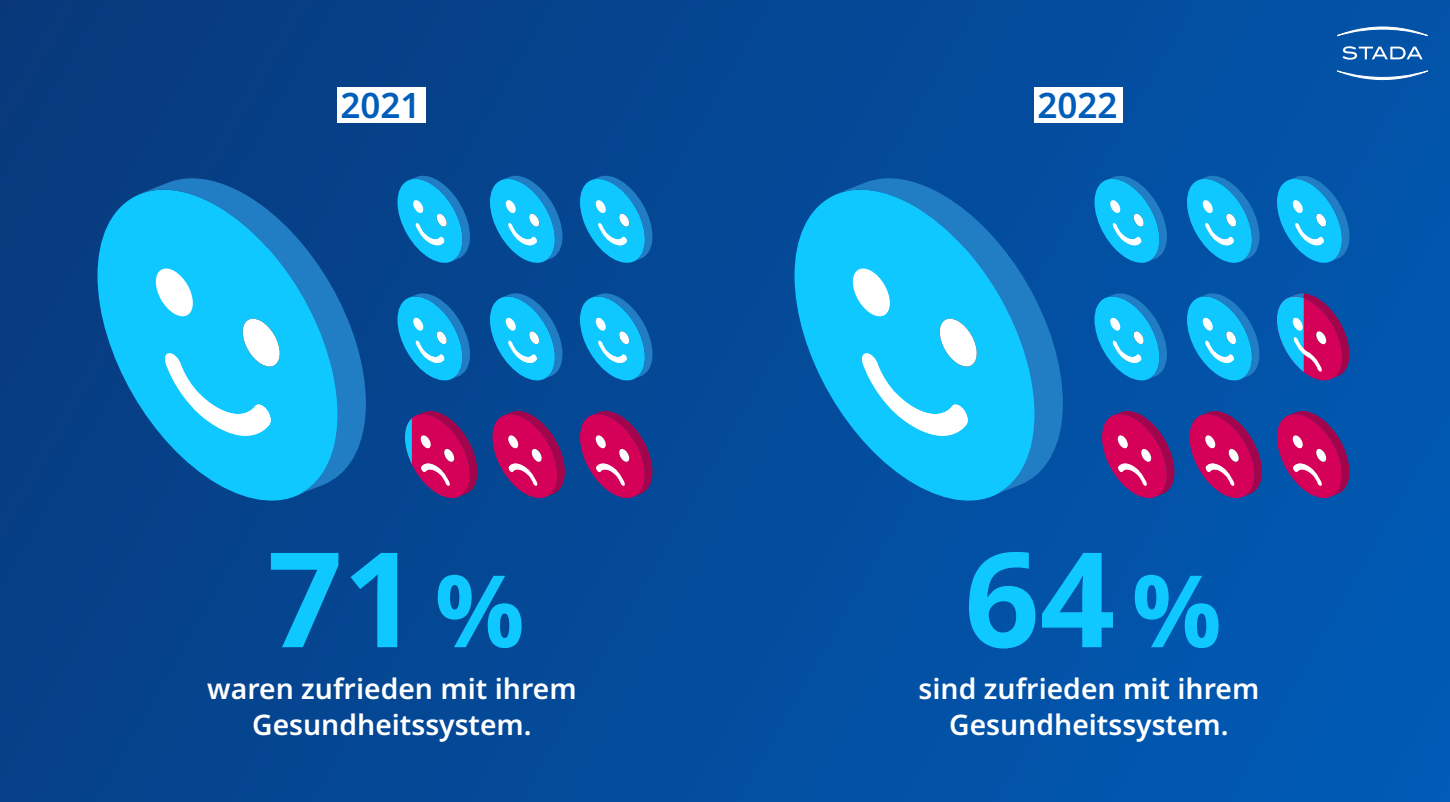
<style>
.page{position:relative;width:1450px;height:802px;background:#fff}
.page>*{position:absolute;margin:0;border:0;box-sizing:border-box;transform-origin:0 0}
.t1{font:700 131.88px "Noto Sans";color:#0fc8ff}
.t2{font:600 35px "Noto Sans";color:#005db9}
.t3{font:600 28.38px/35.9px "Noto Sans";color:#fff;text-align:center}
.s1{font-size:99.88px}
</style>
<div class="page">
<div style="left:0;top:0;width:1450px;height:801px;background:linear-gradient(to right,#073d82,#0158b0)"></div>
<svg style="left:98px;top:168px;width:240px;height:354px;background:#0864a7"></svg>
<svg style="left:405px;top:408px;width:72px;height:95px;background:#852b77"></svg>
<svg style="left:492px;top:408px;width:73px;height:95px;background:#892573"></svg>
<svg style="left:580px;top:408px;width:72px;height:95px;background:#8b2674"></svg>
<svg style="left:580px;top:290px;width:72px;height:96px;background:#1996d3"></svg>
<svg style="left:490px;top:290px;width:72px;height:96px;background:#1995d2"></svg>
<svg style="left:398px;top:290px;width:72px;height:96px;background:#1995d1"></svg>
<svg style="left:398px;top:173px;width:72px;height:95px;background:#1a95d1"></svg>
<svg style="left:490px;top:173px;width:72px;height:95px;background:#1a96d2"></svg>
<svg style="left:580px;top:173px;width:72px;height:95px;background:#1996d3"></svg>
<svg style="left:136px;top:178px;width:230px;height:316px;background:#1fa3dd"></svg>
<svg style="left:795px;top:168px;width:240px;height:354px;background:#066db7"></svg>
<svg style="left:1102px;top:408px;width:72px;height:95px;background:#8a2979"></svg>
<svg style="left:1190px;top:408px;width:72px;height:95px;background:#8a297a"></svg>
<svg style="left:1277px;top:408px;width:72px;height:95px;background:#8a2a7b"></svg>
<svg style="left:1187px;top:290px;width:72px;height:96px;background:#189ada"></svg>
<svg style="left:1095px;top:290px;width:72px;height:96px;background:#1899d9"></svg>
<svg style="left:1095px;top:173px;width:72px;height:95px;background:#199ad9"></svg>
<svg style="left:1187px;top:173px;width:72px;height:95px;background:#199ada"></svg>
<svg style="left:1277px;top:173px;width:72px;height:95px;background:#199bdb"></svg>
<svg style="left:833px;top:178px;width:230px;height:316px;background:#1ea6e1"></svg>
<div style="left:1035px;top:87px;width:88px;height:36px;background:#fff"></div>
<svg style="left:1277px;top:290px;width:72px;height:96px;background:#62509b"></svg>
<svg style="left:1337px;top:27px;width:91px;height:9px"></svg>
<svg style="left:1337px;top:71px;width:91px;height:9px"></svg>
<svg style="left:1343px;top:46px;width:80px;height:14px"></svg>
<div style="left:338px;top:87px;width:88px;height:36px;background:#fff"></div>
<p class="t2" style="left:341px;top:81px;width:82px">2021</p>
<p class="t2" style="left:1038px;top:81px;width:82px">2022</p>
<p class="t1" style="left:267px;top:506px;width:259px">71<span class="s1">%</span></p>
<p class="t3" style="left:207px;top:671px;width:371px">waren zufrieden mit ihrem<br>Gesundheitssystem.</p>
<p class="t1" style="left:964px;top:506px;width:259px">64<span class="s1">%</span></p>
<p class="t3" style="left:919px;top:671px;width:342px">sind zufrieden mit ihrem<br>Gesundheitssystem.</p>
</div>
